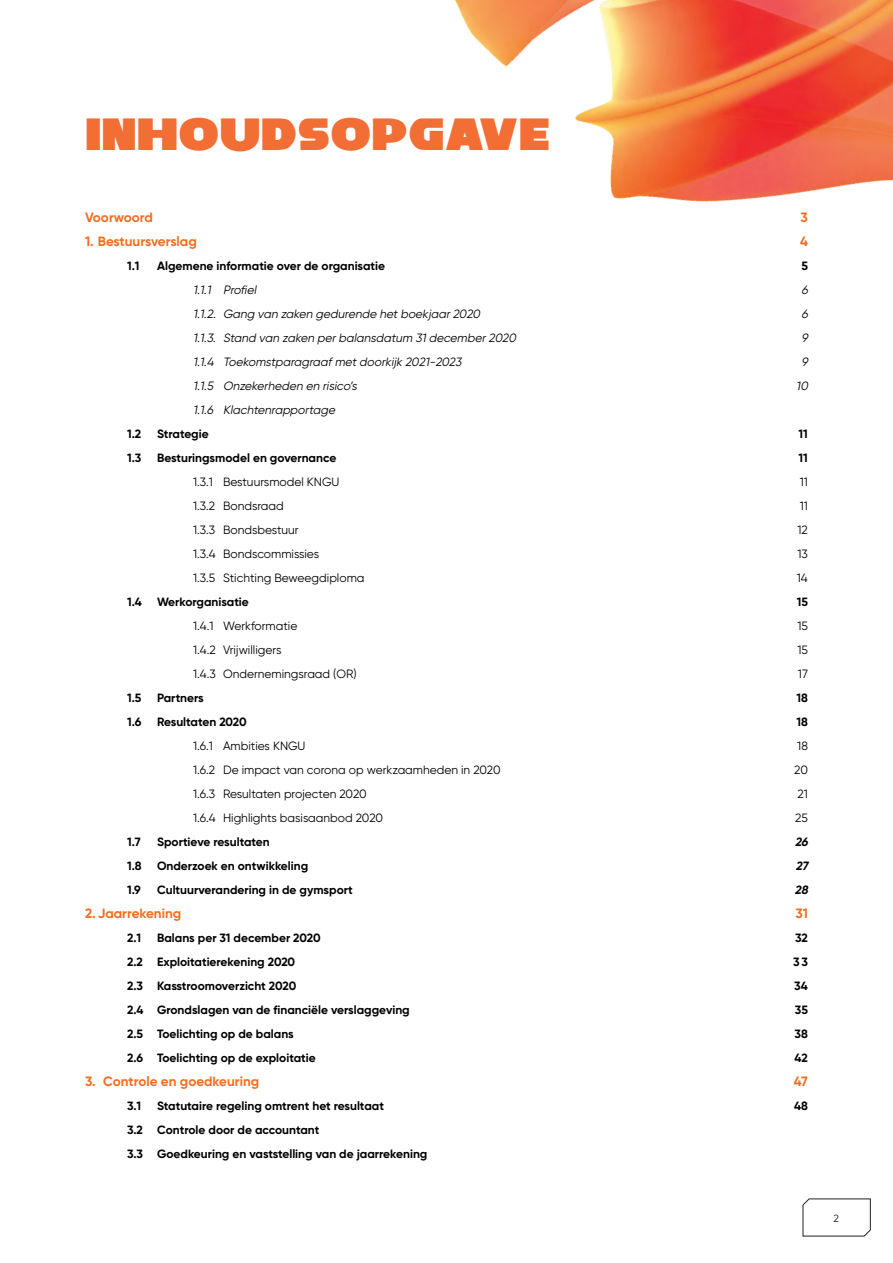
<style>
.page{position:relative;width:893px;height:1263px;background:#fff}
.page>*{position:absolute;margin:0;border:0;box-sizing:border-box;transform-origin:0 0}
.Kop_oranje_30pt{font:45.9px "Zaius";letter-spacing:.015em;color:#f26e35}
.Kop_oranje_bold{font:700 13.5px "Gilroy";color:#f36e21}
.Broodtekst_zwart{font:700 13.5px "Gilroy";color:#f36e21}
.Kop_broodtekst_zwart{font:700 12px/24px "Gilroy";color:#000}
.Kop_broodtekst_zwart-2{font:12px "Gilroy";color:#000}
.Kop_oranje_bold-2{font:italic 12px "Gilroy";color:#000}
.Broodtekst_zwart-2{font:12px "Gilroy";color:#000}
.Broodtekst_zwart-3{font:700 12px "Gilroy";color:#000}
.Broodtekst_zwart-4{font:italic 12px "Gilroy";color:#000}
.Kop_oranje_bold-3{font:700 12px "Gilroy";color:#000}
.Broodtekst_zwart-5{font:italic 700 12px "Gilroy";color:#000}
.t1{font:10.5px "Gilroy";color:#231f20}
</style>
<div class="page">
<img style="left:454px;top:0;width:439px;height:202px">
<svg style="left:802px;top:1198px;width:69px;height:39px"></svg>
<p class="Kop_oranje_30pt" style="left:85px;top:107px;width:466px">INHOUDSOPGAVE</p>
<p class="Kop_oranje_bold" style="left:85px;top:209px;width:69px">Voorwoord</p>
<p class="Kop_oranje_bold" style="left:801px;top:209px;width:9px">3</p>
<p class="Kop_oranje_bold" style="left:85px;top:233px;width:113px">1. Bestuursverslag</p>
<p class="Kop_oranje_bold" style="left:800px;top:233px;width:9px">4</p>
<p class="Kop_oranje_bold-3" style="left:127px;top:258px;width:14px">1.1</p>
<p class="Kop_oranje_bold-3" style="left:157px;top:258px;width:229px">Algemene informatie over de organisatie</p>
<p class="Kop_oranje_bold-3" style="left:801px;top:258px;width:8px">5</p>
<p class="Kop_oranje_bold-2" style="left:193px;top:282px;width:67px">1.1.1 Profiel</p>
<p class="Kop_oranje_bold-2" style="left:802px;top:282px;width:10px">6</p>
<p class="Kop_oranje_bold-2" style="left:193px;top:306px;width:291px">1.1.2. Gang van zaken gedurende hetboekjaar2020</p>
<p class="Kop_oranje_bold-2" style="left:802px;top:306px;width:10px">6</p>
<p class="Kop_oranje_bold-2" style="left:193px;top:330px;width:327px">1.1.3. Stand van zaken perbalansdatum 31december2020</p>
<p class="Kop_oranje_bold-2" style="left:802px;top:330px;width:10px">9</p>
<p class="Kop_oranje_bold-2" style="left:193px;top:354px;width:272px">1.1.4 Toekomstparagraafmetdoorkijk 2021-2023</p>
<p class="Kop_oranje_bold-2" style="left:802px;top:354px;width:10px">9</p>
<p class="Broodtekst_zwart-4" style="left:193px;top:378px;width:168px">1.1.5 Onzekerheden en risico’s</p>
<p class="Broodtekst_zwart-4" style="left:796px;top:378px;width:16px">10</p>
<p class="Broodtekst_zwart-4" style="left:193px;top:402px;width:146px">1.1.6 Klachtenrapportage</p>
<p class="Broodtekst_zwart-3" style="left:127px;top:426px;width:16px">1.2</p>
<p class="Broodtekst_zwart-3" style="left:157px;top:426px;width:53px">Strategie</p>
<p class="Broodtekst_zwart-3" style="left:799px;top:426px;width:11px">11</p>
<p class="Kop_broodtekst_zwart" style="left:127px;top:446px;width:16px">1.3</p>
<p class="Kop_broodtekst_zwart" style="left:157px;top:446px;width:181px">Besturingsmodel en governance</p>
<p class="Kop_broodtekst_zwart" style="left:799px;top:446px;width:11px">11</p>
<p class="Kop_broodtekst_zwart-2" style="left:193px;top:474px;width:148px">1.3.1 Bestuursmodel KNGU</p>
<p class="Kop_broodtekst_zwart-2" style="left:800px;top:474px;width:10px">11</p>
<p class="Kop_broodtekst_zwart-2" style="left:193px;top:498px;width:92px">1.3.2 Bondsraad</p>
<p class="Kop_broodtekst_zwart-2" style="left:800px;top:498px;width:10px">11</p>
<p class="Kop_broodtekst_zwart-2" style="left:193px;top:522px;width:107px">1.3.3 Bondsbestuur</p>
<p class="Kop_broodtekst_zwart-2" style="left:797px;top:522px;width:12px">12</p>
<p class="Kop_broodtekst_zwart-2" style="left:193px;top:546px;width:128px">1.3.4 Bondscommissies</p>
<p class="Kop_broodtekst_zwart-2" style="left:797px;top:546px;width:12px">13</p>
<p class="Kop_broodtekst_zwart-2" style="left:193px;top:570px;width:173px">1.3.5 Stichting Beweegdiploma</p>
<p class="Kop_broodtekst_zwart-2" style="left:797px;top:570px;width:13px">14</p>
<p class="Kop_broodtekst_zwart" style="left:127px;top:590px;width:16px">1.4</p>
<p class="Kop_broodtekst_zwart" style="left:157px;top:590px;width:93px">Werkorganisatie</p>
<p class="Kop_broodtekst_zwart" style="left:797px;top:590px;width:13px">15</p>
<p class="Kop_broodtekst_zwart-2" style="left:193px;top:618px;width:106px">1.4.1 Werkformatie</p>
<p class="Kop_broodtekst_zwart-2" style="left:797px;top:618px;width:12px">15</p>
<p class="Kop_broodtekst_zwart-2" style="left:193px;top:642px;width:90px">1.4.2 Vrijwilligers</p>
<p class="Kop_broodtekst_zwart-2" style="left:797px;top:642px;width:12px">15</p>
<p class="Kop_broodtekst_zwart-2" style="left:193px;top:666px;width:165px">1.4.3 Ondernemingsraad (OR)</p>
<p class="Kop_broodtekst_zwart-2" style="left:798px;top:666px;width:11px">17</p>
<p class="Kop_broodtekst_zwart" style="left:127px;top:686px;width:16px">1.5</p>
<p class="Kop_broodtekst_zwart" style="left:157px;top:686px;width:48px">Partners</p>
<p class="Kop_broodtekst_zwart" style="left:796px;top:686px;width:13px">18</p>
<p class="Kop_broodtekst_zwart" style="left:127px;top:710px;width:16px">1.6</p>
<p class="Kop_broodtekst_zwart" style="left:157px;top:710px;width:91px">Resultaten 2020</p>
<p class="Kop_broodtekst_zwart" style="left:796px;top:710px;width:13px">18</p>
<p class="Broodtekst_zwart-2" style="left:193px;top:738px;width:114px">1.6.1 Ambities KNGU</p>
<p class="Broodtekst_zwart-2" style="left:797px;top:738px;width:12px">18</p>
<p class="Broodtekst_zwart-2" style="left:193px;top:762px;width:309px">1.6.2 De impact van corona op werkzaamheden in 2020</p>
<p class="Broodtekst_zwart-2" style="left:794px;top:762px;width:15px">20</p>
<p class="Broodtekst_zwart-2" style="left:193px;top:786px;width:175px">1.6.3 Resultaten projecten 2020</p>
<p class="Broodtekst_zwart-2" style="left:797px;top:786px;width:12px">21</p>
<p class="Broodtekst_zwart-2" style="left:193px;top:810px;width:192px">1.6.4 Highlights basisaanbod 2020</p>
<p class="Broodtekst_zwart-2" style="left:795px;top:810px;width:14px">25</p>
<p class="Broodtekst_zwart-3" style="left:127px;top:834px;width:15px">1.7</p>
<p class="Broodtekst_zwart-3" style="left:157px;top:834px;width:114px">Sportieve resultaten</p>
<p class="Broodtekst_zwart-5" style="left:795px;top:834px;width:17px">26</p>
<p class="Broodtekst_zwart-3" style="left:127px;top:858px;width:16px">1.8</p>
<p class="Broodtekst_zwart-3" style="left:157px;top:858px;width:153px">Onderzoek en ontwikkeling</p>
<p class="Broodtekst_zwart-5" style="left:796px;top:858px;width:16px">27</p>
<p class="Broodtekst_zwart-3" style="left:127px;top:882px;width:15px">1.9</p>
<p class="Broodtekst_zwart-3" style="left:157px;top:882px;width:197px">Cultuurverandering in de gymsport</p>
<p class="Broodtekst_zwart-5" style="left:795px;top:882px;width:17px">28</p>
<p class="Broodtekst_zwart" style="left:85px;top:905px;width:98px">2. Jaarrekening</p>
<p class="Broodtekst_zwart" style="left:796px;top:905px;width:14px">31</p>
<p class="Broodtekst_zwart-3" style="left:127px;top:930px;width:16px">2.1</p>
<p class="Broodtekst_zwart-3" style="left:157px;top:930px;width:165px">Balans per 31 december 2020</p>
<p class="Broodtekst_zwart-3" style="left:795px;top:930px;width:14px">32</p>
<p class="Kop_broodtekst_zwart" style="left:127px;top:950px;width:170px">2.2 Exploitatierekening 2020</p>
<p class="Kop_broodtekst_zwart" style="left:793px;top:950px;width:16px">33</p>
<p class="Kop_broodtekst_zwart" style="left:127px;top:974px;width:171px">2.3 Kasstroomoverzicht 2020</p>
<p class="Kop_broodtekst_zwart" style="left:794px;top:974px;width:15px">34</p>
<p class="Kop_broodtekst_zwart" style="left:127px;top:998px;width:284px">2.4 Grondslagen van de financiële verslaggeving</p>
<p class="Kop_broodtekst_zwart" style="left:795px;top:998px;width:15px">35</p>
<p class="Kop_broodtekst_zwart" style="left:127px;top:1022px;width:168px">2.5 Toelichting op de balans</p>
<p class="Kop_broodtekst_zwart" style="left:795px;top:1022px;width:15px">38</p>
<p class="Kop_broodtekst_zwart" style="left:127px;top:1046px;width:190px">2.6 Toelichting op de exploitatie</p>
<p class="Kop_broodtekst_zwart" style="left:794px;top:1046px;width:15px">42</p>
<p class="Kop_oranje_bold" style="left:85px;top:1073px;width:176px">3. Controle en goedkeuring</p>
<p class="Kop_oranje_bold" style="left:794px;top:1073px;width:16px">47</p>
<p class="Kop_broodtekst_zwart" style="left:127px;top:1094px;width:16px">3.1</p>
<p class="Kop_broodtekst_zwart" style="left:157px;top:1094px;width:228px">Statutaire regeling omtrent het resultaat</p>
<p class="Kop_broodtekst_zwart" style="left:794px;top:1094px;width:15px">48</p>
<p class="Kop_broodtekst_zwart" style="left:127px;top:1118px;width:302px">3.2 Controle door de accountant<br>3.3 Goedkeuring en vaststelling van de jaarrekening</p>
<p class="t1" style="left:834px;top:1211px;width:7px">2</p>
</div>
